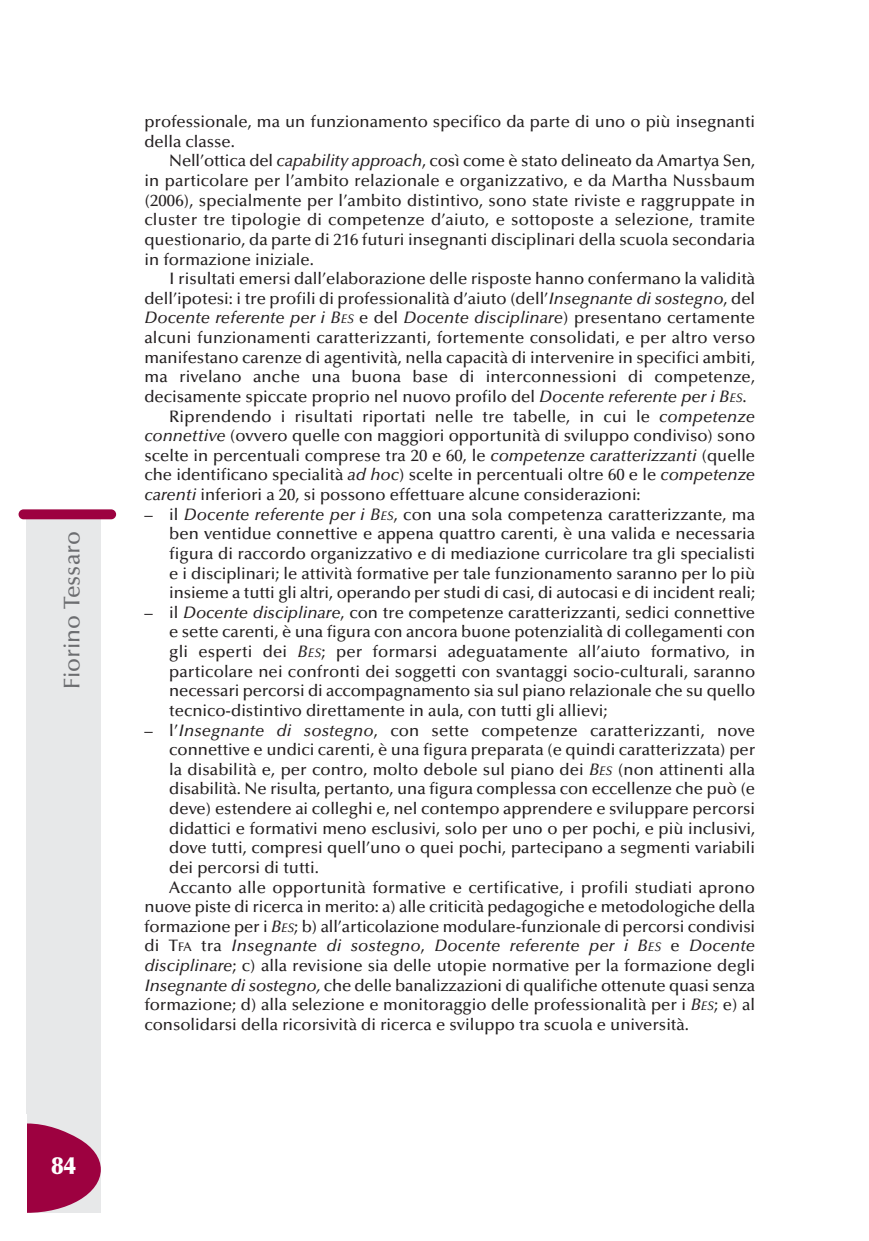
<style>
.page{position:relative;width:869px;height:1241px;background:#fff}
.page>*{position:absolute;margin:0;border:0;box-sizing:border-box;transform-origin:0 0}
.t1{font:900 24.5px "Optima";color:#fff}
.t2{font:500 22.75px "Optima";color:#6c6d70}
.t3{font:500 16.62px/19.6px "Optima";color:#231f20;text-align:justify}
.t4{font:italic 500 16.62px "Optima";letter-spacing:.005em;color:#231f20}
.s1{font-style:italic}
.s2{font-size:12.42px}
.s3{font-style:normal}
.s4{font-style:italic;font-size:12.42px}
.s5{font-style:normal;font-size:12.42px}
</style>
<div class="page">
<div style="left:27px;top:517px;width:74px;height:695px;background:#e7e8e9"></div>
<div style="left:19px;top:509px;width:97px;height:10px;background:#9d0140;border-radius:5px"></div>
<svg style="left:27px;top:1123px;width:74px;height:89px"></svg>
<h2 class="t2" style="left:63px;top:689px;width:159px;rotate:-90deg">Fiorino Tessaro</h2>
<h1 class="t1" style="left:52px;top:1155px;width:26px">84</h1>
<p class="t3" style="left:144px;top:113px;width:612px">professionale, ma un funzionamento specifico da parte di uno o più insegnanti della classe.</p>
<p class="t3" style="left:144px;top:153px;width:612px;text-indent:25px">Nell’ottica del <span class="s1">capability approach</span>, così come è stato delineato da Amartya Sen, in particolare per l’ambito relazionale e organizzativo, e da Martha Nussbaum (2006), specialmente per l’ambito distintivo, sono state riviste e raggruppate in cluster tre tipologie di competenze d’aiuto, e sottoposte a selezione, tramite questionario, da parte di 216 futuri insegnanti disciplinari della scuola secondaria in formazione iniziale.</p>
<p class="t3" style="left:169px;top:270px;width:587px">I risultati emersi dall’elaborazione delle risposte hanno confermano la validità</p>
<p class="t3" style="left:144px;top:290px;width:612px">dell’ipotesi: i tre profili di professionalità d’aiuto (dell’<span class="s1">Insegnante di sostegno</span>, del</p>
<p class="t4" style="left:144px;top:311px;width:612px">Docente referente per i B<span class="s2">ES</span> <span class="s3">e del</span> Docente disciplinare<span class="s3">) presentano certamente</span></p>
<p class="t3" style="left:144px;top:329px;width:612px">alcuni funzionamenti caratterizzanti, fortemente consolidati, e per altro verso</p>
<p class="t3" style="left:144px;top:349px;width:612px">manifestano carenze di agentività, nella capacità di intervenire in specifici ambiti,</p>
<p class="t3" style="left:144px;top:368px;width:612px">ma rivelano anche una buona base di interconnessioni di competenze,</p>
<p class="t3" style="left:144px;top:388px;width:603px">decisamente spiccate proprio nel nuovo profilo del <span class="s1">Docente referente per i B</span><span class="s4">ES</span>.</p>
<p class="t3" style="left:169px;top:408px;width:587px">Riprendendo i risultati riportati nelle tre tabelle, in cui le <span class="s1">competenze</span></p>
<p class="t3" style="left:144px;top:427px;width:612px"><span class="s1">connettive</span> (ovvero quelle con maggiori opportunità di sviluppo condiviso) sono</p>
<p class="t3" style="left:144px;top:447px;width:612px">scelte in percentuali comprese tra 20 e 60, le <span class="s1">competenze caratterizzanti</span> (quelle</p>
<p class="t3" style="left:144px;top:466px;width:612px">che identificano specialità <span class="s1">ad hoc</span>) scelte in percentuali oltre 60 e le <span class="s1">competenze</span></p>
<p class="t3" style="left:144px;top:486px;width:497px"><span class="s1">carenti</span> inferiori a 20, si possono effettuare alcune considerazioni:</p>
<p class="t3" style="left:169px;top:506px;width:587px;text-indent:-25px">– il <span class="s1">Docente referente per i B</span><span class="s4">ES</span>, con una sola competenza caratterizzante, ma ben ventidue connettive e appena quattro carenti, è una valida e necessaria figura di raccordo organizzativo e di mediazione curricolare tra gli specialisti e i disciplinari; le attività formative per tale funzionamento saranno per lo più insieme a tutti gli altri, operando per studi di casi, di autocasi e di incident reali;</p>
<p class="t3" style="left:169px;top:604px;width:587px;text-indent:-25px">– il <span class="s1">Docente disciplinare</span>, con tre competenze caratterizzanti, sedici connettive e sette carenti, è una figura con ancora buone potenzialità di collegamenti con gli esperti dei <span class="s1">B</span><span class="s4">ES</span>; per formarsi adeguatamente all’aiuto formativo, in particolare nei confronti dei soggetti con svantaggi socio-culturali, saranno necessari percorsi di accompagnamento sia sul piano relazionale che su quello tecnico-distintivo direttamente in aula, con tutti gli allievi;</p>
<p class="t3" style="left:144px;top:721px;width:612px">– l’<span class="s1">Insegnante di sostegno</span>, con sette competenze caratterizzanti, nove</p>
<p class="t3" style="left:169px;top:741px;width:587px">connettive e undici carenti, è una figura preparata (e quindi caratterizzata) per</p>
<p class="t3" style="left:169px;top:761px;width:587px">la disabilità e, per contro, molto debole sul piano dei <span class="s1">B</span><span class="s4">ES</span> (non attinenti alla</p>
<p class="t3" style="left:169px;top:780px;width:587px">disabilità. Ne risulta, pertanto, una figura complessa con eccellenze che può (e</p>
<p class="t3" style="left:169px;top:800px;width:587px">deve) estendere ai colleghi e, nel contempo apprendere e sviluppare percorsi</p>
<p class="t3" style="left:169px;top:819px;width:587px">didattici e formativi meno esclusivi, solo per uno o per pochi, e più inclusivi,</p>
<p class="t3" style="left:169px;top:839px;width:587px">dove tutti, compresi quell’uno o quei pochi, partecipano a segmenti variabili</p>
<p class="t3" style="left:169px;top:859px;width:151px">dei percorsi di tutti.</p>
<p class="t3" style="left:169px;top:878px;width:587px">Accanto alle opportunità formative e certificative, i profili studiati aprono</p>
<p class="t3" style="left:144px;top:898px;width:612px">nuove piste di ricerca in merito: a) alle criticità pedagogiche e metodologiche della</p>
<p class="t3" style="left:144px;top:917px;width:612px">formazione per i <span class="s1">B</span><span class="s4">ES</span>; b) all’articolazione modulare-funzionale di percorsi condivisi</p>
<p class="t4" style="left:144px;top:939px;width:612px"><span class="s3">di T</span><span class="s5">FA</span> <span class="s3">tra</span> Insegnante di sostegno<span class="s3">,</span> Docente referente per i B<span class="s2">ES</span> <span class="s3">e</span> Docente</p>
<p class="t3" style="left:144px;top:957px;width:612px"><span class="s1">disciplinare</span>; c) alla revisione sia delle utopie normative per la formazione degli</p>
<p class="t3" style="left:144px;top:976px;width:612px"><span class="s1">Insegnante di sostegno,</span> che delle banalizzazioni di qualifiche ottenute quasi senza</p>
<p class="t3" style="left:144px;top:996px;width:612px">formazione; d) alla selezione e monitoraggio delle professionalità per i <span class="s1">B</span><span class="s4">ES</span>; e) al</p>
<p class="t3" style="left:144px;top:1016px;width:546px">consolidarsi della ricorsività di ricerca e sviluppo tra scuola e università.</p>
</div>
